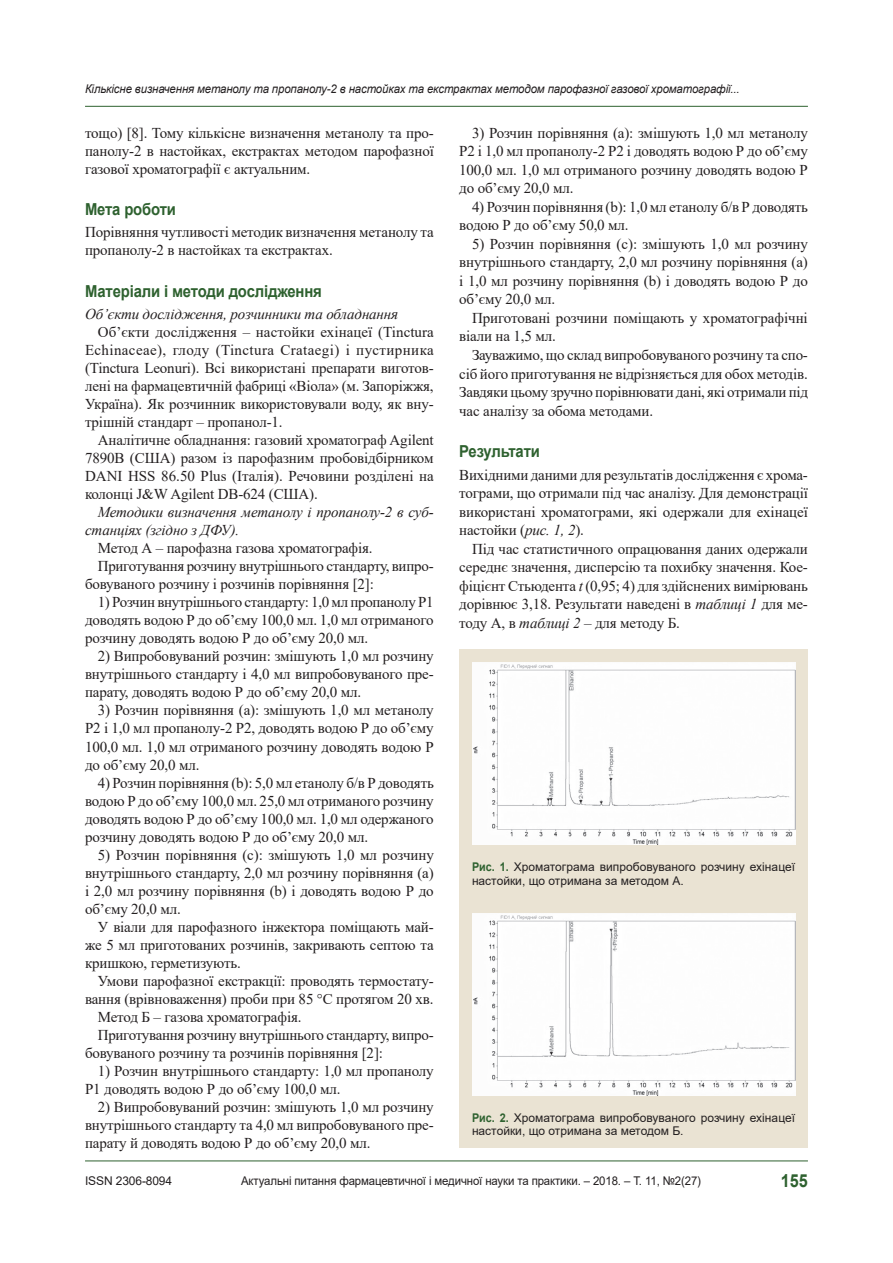
<style>
.page{position:relative;width:893px;height:1263px;background:#fff}
.page>*{position:absolute;margin:0;border:0;box-sizing:border-box;transform-origin:0 0}
.t1{font:700 18px "Arial";color:#2e612f;scale:.9 1}
.nazva{font:700 16.5px "Arial";letter-spacing:-.01em;color:#2e612f;scale:.9 1}
.tecst{font:15px/18px "Times New Roman";letter-spacing:-.01em;color:#231f20;text-align:justify}
.text_1{font:15px/18.5px "Times New Roman";letter-spacing:-.01em;color:#231f20}
.tecst-2{font:italic 15px/18px "Times New Roman";letter-spacing:-.01em;color:#231f20}
.text_1-2{font:italic 15px "Times New Roman";letter-spacing:-.01em;color:#231f20}
.примечание{font:12px/13.5px "Arial";color:#231f20}
.Колонтитул_автор_наз{font:italic 12px "Arial";letter-spacing:-.01em;color:#231f20;scale:.95 1}
.примечание-2{font:12px "Arial";color:#231f20;scale:.95 1}
.s1{font-style:italic}
.s2{font-weight:700;color:#2e612f}
</style>
<div class="page">
<hr style="left:85px;top:1160px;width:723px;height:1px;background:#2e612f">
<hr style="left:85px;top:106px;width:723px;height:1px;background:#2e612f">
<div style="left:459px;top:650px;width:349px;height:498px;background:#eae3d3"></div>
<div style="left:472px;top:662px;width:323px;height:183px;background:#fdfdfd"></div>
<div style="left:472px;top:913px;width:323px;height:183px;background:#fdfdfd"></div>
<p class="Колонтитул_автор_наз" style="left:85px;top:81px;width:691px">Кількісне визначення метанолу та пропанолу-2 в настойках та екстрактах методом парофазної газової хроматографії...</p>
<p class="tecst" style="left:85px;top:123px;width:350px">тощо) [8]. Тому кількісне визначення метанолу та про&shy;панолу-2 в настойках, екстрактах методом парофазної газової хроматографії є актуальним.</p>
<p class="nazva" style="left:85px;top:198px;width:103px">Мета роботи</p>
<p class="text_1" style="left:85px;top:223px;width:350px;line-height:18px">Порівняння чутливості методик визначення метанолу та пропанолу-2 в настойках та екстрактах.</p>
<p class="nazva" style="left:85px;top:279px;width:265px">Матеріали і методи дослідження</p>
<p class="text_1-2" style="left:85px;top:303px;width:315px">Об’єкти дослідження, розчинники та обладнання</p>
<p class="tecst" style="left:85px;top:322px;width:350px;text-indent:13px">Об’єкти дослідження – настойки ехінацеї (Tinctura Echinaceae), глоду (Tinctura Crataegi) і пустирника (Tinctura Leonuri). Всі використані препарати виготов&shy;лені на фармацевтичній фабриці «Віола» (м. Запоріжжя, Україна). Як розчинник використовували воду, як вну&shy;трішній стандарт – пропанол-1.</p>
<p class="tecst" style="left:85px;top:430px;width:350px;text-indent:13px">Аналітичне обладнання: газовий хроматограф Agilent 7890B (США) разом із парофазним пробовідбірником DANI HSS 86.50 Plus (Італія). Речовини розділені на колонці J&amp;W Agilent DB-624 (США).</p>
<p class="tecst-2" style="left:85px;top:503px;width:350px;text-indent:13px">Методики визначення метанолу і пропанолу-2 в суб&shy;станціях (згідно з ДФУ).</p>
<p class="tecst" style="left:98px;top:539px;width:276px">Метод А – парофазна газова хроматографія.</p>
<p class="tecst" style="left:85px;top:557px;width:350px;text-indent:13px">Приготування розчину внутрішнього стандарту, випро&shy;бовуваного розчину і розчинів порівняння [2]:</p>
<p class="tecst" style="left:85px;top:593px;width:350px;text-indent:13px">1) Розчин внутрішнього стандарту: 1,0 мл пропанолу Р1 доводять водою Р до об’єму 100,0 мл. 1,0 мл отриманого розчину доводять водою Р до об’єму 20,0 мл.</p>
<p class="tecst" style="left:85px;top:647px;width:350px;text-indent:13px">2) Випробовуваний розчин: змішують 1,0 мл розчину внутрішнього стандарту і 4,0 мл випробовуваного пре&shy;парату, доводять водою Р до об’єму 20,0 мл.</p>
<p class="tecst" style="left:85px;top:701px;width:350px;text-indent:13px">3) Розчин порівняння (а): змішують 1,0 мл метанолу Р2 і 1,0 мл пропанолу-2 Р2, доводять водою Р до об’єму 100,0 мл. 1,0 мл отриманого розчину доводять водою Р до об’єму 20,0 мл.</p>
<p class="tecst" style="left:85px;top:773px;width:350px;text-indent:13px">4) Розчин порівняння (b): 5,0 мл етанолу б/в Р доводять водою Р до об’єму 100,0 мл. 25,0 мл отриманого розчину доводять водою Р до об’єму 100,0 мл. 1,0 мл одержаного розчину доводять водою Р до об’єму 20,0 мл.</p>
<p class="tecst" style="left:85px;top:845px;width:350px;text-indent:13px">5) Розчин порівняння (с): змішують 1,0 мл розчину внутрішнього стандарту, 2,0 мл розчину порівняння (а) і 2,0 мл розчину порівняння (b) і доводять водою Р до об’єму 20,0 мл.</p>
<p class="tecst" style="left:85px;top:917px;width:350px;text-indent:13px">У віали для парофазного інжектора поміщають май&shy;же 5 мл приготованих розчинів, закривають септою та кришкою, герметизують.</p>
<p class="tecst" style="left:85px;top:971px;width:350px;text-align:right">Умови парофазної екстракції: проводять термостату&shy;вання (врівноваження) проби при 85 °C протягом 20 хв.</p>
<p class="tecst" style="left:98px;top:1007px;width:205px">Метод Б – газова хроматографія.</p>
<p class="tecst" style="left:85px;top:1025px;width:350px;text-indent:13px">Приготування розчину внутрішнього стандарту, випро&shy;бовуваного розчину та розчинів порівняння [2]:</p>
<p class="tecst" style="left:85px;top:1061px;width:350px;text-indent:13px">1) Розчин внутрішнього стандарту: 1,0 мл пропанолу<br>Р1 доводять водою Р до об’єму 100,0 мл.</p>
<p class="tecst" style="left:85px;top:1097px;width:350px;text-indent:13px">2) Випробовуваний розчин: змішують 1,0 мл розчину внутрішнього стандарту та 4,0 мл випробовуваного пре&shy;парату й доводять водою Р до об’єму 20,0 мл.</p>
<p class="tecst" style="left:459px;top:123px;width:350px;line-height:18.5px;text-indent:13px">3) Розчин порівняння (а): змішують 1,0 мл метанолу Р2 і 1,0 мл пропанолу-2 Р2 і доводять водою Р до об’єму 100,0 мл. 1,0 мл отриманого розчину доводять водою Р до об’єму 20,0 мл.</p>
<p class="tecst" style="left:459px;top:197px;width:350px;line-height:18.5px;text-indent:13px">4) Розчин порівняння (b): 1,0 мл етанолу б/в Р доводять водою Р до об’єму 50,0 мл.</p>
<p class="tecst" style="left:459px;top:234px;width:350px;line-height:18.5px;text-indent:13px">5) Розчин порівняння (с): змішують 1,0 мл розчину внутрішнього стандарту, 2,0 мл розчину порівняння (а) і 1,0 мл розчину порівняння (b) і доводять водою Р до об’єму 20,0 мл.</p>
<p class="tecst" style="left:459px;top:308px;width:350px;line-height:18.5px;text-indent:13px">Приготовані розчини поміщають у хроматографічні віали на 1,5 мл.</p>
<p class="tecst" style="left:459px;top:345px;width:350px;line-height:18.5px;text-indent:13px">Зауважимо, що склад випробовуваного розчину та спо&shy;сіб його приготування не відрізняється для обох методів.<br>Завдяки цьому зручно порівнювати дані, які отримали під час аналізу за обома методами.</p>
<p class="nazva" style="left:459px;top:440px;width:91px">Результати</p>
<p class="text_1" style="left:459px;top:465px;width:350px;text-align:justify">Вихідними даними для результатів дослідження є хрома&shy;тограми, що отримали під час аналізу. Для демонстрації використані хроматограми, які одержали для ехінацеї настойки (<span class="s1">рис. 1, 2</span>).</p>
<p class="tecst" style="left:459px;top:539px;width:350px;line-height:18.5px;text-indent:13px">Під час статистичного опрацювання даних одержали середнє значення, дисперсію та похибку значення. Кое&shy;фіцієнт Стьюдента <span class="s1">t</span> (0,95; 4) для здійснених вимірювань дорівнює 3,18. Результати наведені в <span class="s1">таблиці 1</span> для ме&shy;тоду А, в <span class="s1">таблиці 2</span> – для методу Б.</p>
<p class="примечание" style="left:472px;top:860px;width:325px"><span class="s2">Рис. 1.</span> Хроматограма випробовуваного розчину ехінацеї настойки, що отримана за методом А.</p>
<p class="примечание" style="left:472px;top:1111px;width:325px"><span class="s2">Рис. 2.</span> Хроматограма випробовуваного розчину ехінацеї настойки, що отримана за методом Б.</p>
<p class="примечание" style="left:85px;top:1173px;width:89px">ISSN 2306-8094</p>
<p class="примечание-2" style="left:241px;top:1172px;width:486px">Актуальні питання фармацевтичної і медичної науки та практики. – 2018. – Т. 11, №2(27)</p>
<p class="t1" style="left:781px;top:1168px;width:32px">155</p>
</div>
